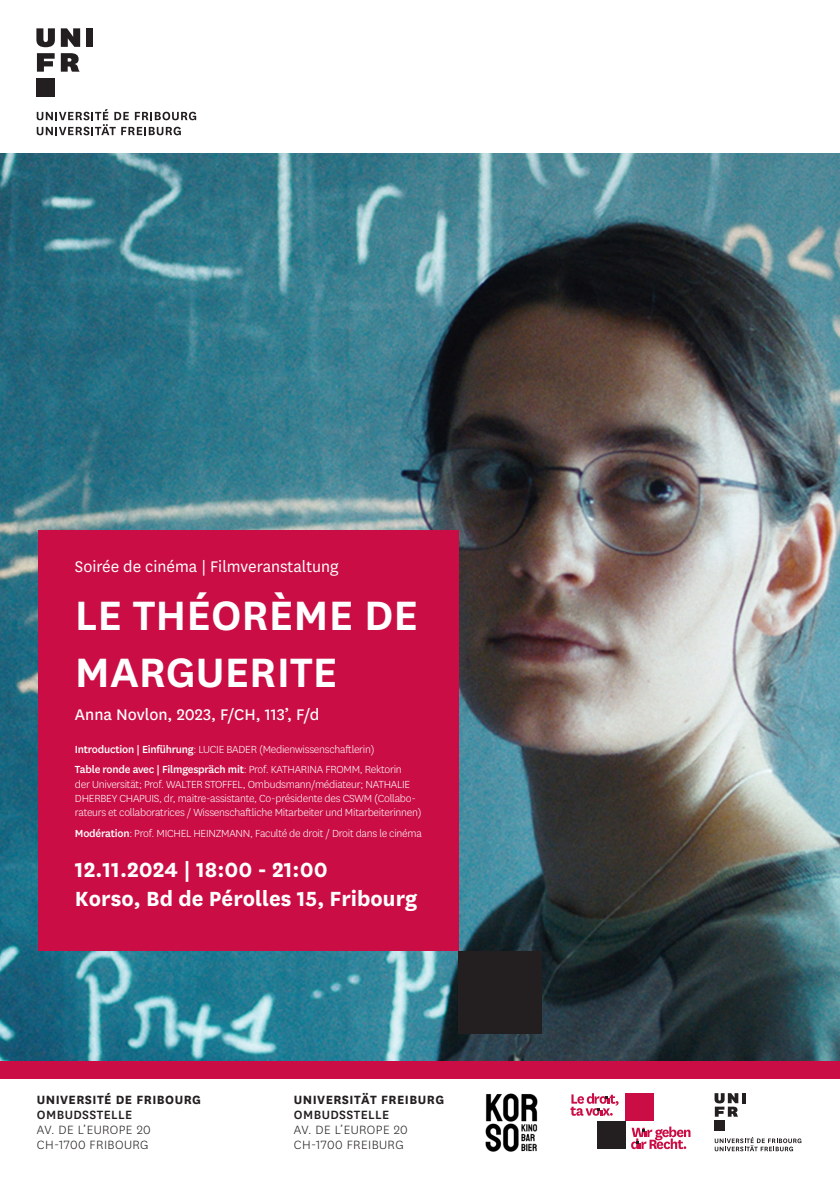
<style>
.page{position:relative;width:840px;height:1191px;background:#fff}
.page>*{position:absolute;margin:0;border:0;box-sizing:border-box;transform-origin:0 0}
.t1{font:600 48px/57.6px "National Uni Fr";color:#fff}
.t2{font:700 24px/28.8px "National Uni Fr";color:#fff}
.t3{font:18px "National Uni Fr";color:#fff}
.t4{font:18px "National Uni Fr";color:#fff}
.t5{font:300 14px/15px "National Uni Fr";letter-spacing:.03em;color:#231f20}
.t6{font:700 14px "National Uni Fr";letter-spacing:.03em;color:#231f20}
.t7{font:500 14px "National Uni Fr";letter-spacing:.03em;color:#231f20}
.t8{font:300 12px/14.4px "National Uni Fr";letter-spacing:-.02em;color:#fff}
.s1{font-weight:500}
</style>
<div class="page">
<img style="left:0;top:153px;width:839px;height:909px">
<div style="left:0;top:1062px;width:839px;height:17px;background:#ca0d45"></div>
<svg style="left:37px;top:109px;width:159px;height:26px"></svg>
<svg style="left:36px;top:28px;width:19px;height:19px"></svg>
<svg style="left:61px;top:28px;width:19px;height:19px"></svg>
<div style="left:86px;top:28px;width:7px;height:19px;background:#231f20"></div>
<svg style="left:37px;top:53px;width:18px;height:19px"></svg>
<div style="left:36px;top:78px;width:19px;height:18px;background:#231f20"></div>
<svg style="left:61px;top:53px;width:19px;height:19px"></svg>
<div style="left:38px;top:530px;width:420px;height:420px;background:#ca0d45"></div>
<div style="left:458px;top:950px;width:83px;height:83px;background:#231f20"></div>
<svg style="left:570px;top:1093px;width:48px;height:22px"></svg>
<svg style="left:631px;top:1126px;width:59px;height:23px"></svg>
<div style="left:624px;top:1093px;width:28px;height:28px;background:#ca0d45"></div>
<div style="left:596px;top:1121px;width:28px;height:28px;background:#231f20"></div>
<img style="left:485px;top:1093px;width:53px;height:58px">
<svg style="left:714px;top:1137px;width:87px;height:14px"></svg>
<svg style="left:742px;top:1093px;width:3px;height:10px"></svg>
<div style="left:714px;top:1120px;width:10px;height:10px;background:#231f20"></div>
<svg style="left:714px;top:1093px;width:24px;height:23px"></svg>
<h3 class="t3" style="left:75px;top:555px;width:265px">Soirée de cinéma | Filmveranstaltung</h3>
<h1 class="t1" style="left:75px;top:583px;width:344px">LE THÉORÈME DE<br>MARGUERITE</h1>
<h3 class="t4" style="left:75px;top:703px;width:246px">Anna Novlon, 2023, F/CH, 113’, F/d</h3>
<p class="t8" style="left:75px;top:739px;width:328px;line-height:20px"><span class="s1">Introduction | Einführung</span>: LUCIE BADER (Medienwissenschaftlerin)<br><span class="s1">Table ronde avec | Filmgespräch mit</span>: Prof. KATHARINA FROMM, Rektorin</p>
<p class="t8" style="left:75px;top:776px;width:348px">der Universität; Prof. WALTER STOFFEL, Ombudsmann/médiateur; NATHALIE<br>DHERBEY CHAPUIS, dr, maitre-assistante, Co-présidente des CSWM (Collabo&shy;rateurs et collaboratrices / Wissenschaftliche Mitarbeiter und Mitarbeiterinnen)</p>
<p class="t8" style="left:75px;top:825px;width:348px"><span class="s1">Modération</span>: Prof. MICHEL HEINZMANN, Faculté de droit / Droit dans le cinéma</p>
<h2 class="t2" style="left:75px;top:853px;width:343px">12.11.2024 | 18:00 - 21:00<br>Korso, Bd de Pérolles 15, Fribourg</h2>
<p class="t6" style="left:37px;top:1089px;width:165px">UNIVERSITÉ DE FRIBOURG</p>
<p class="t7" style="left:37px;top:1105px;width:97px">OMBUDSSTELLE</p>
<p class="t5" style="left:37px;top:1121px;width:115px">AV. DE L’EUROPE 20<br>CH-1700 FRIBOURG</p>
<p class="t6" style="left:294px;top:1089px;width:152px">UNIVERSITÄT FREIBURG</p>
<p class="t7" style="left:294px;top:1105px;width:97px">OMBUDSSTELLE</p>
<p class="t5" style="left:294px;top:1121px;width:115px">AV. DE L’EUROPE 20<br>CH-1700 FREIBURG</p>
</div>
